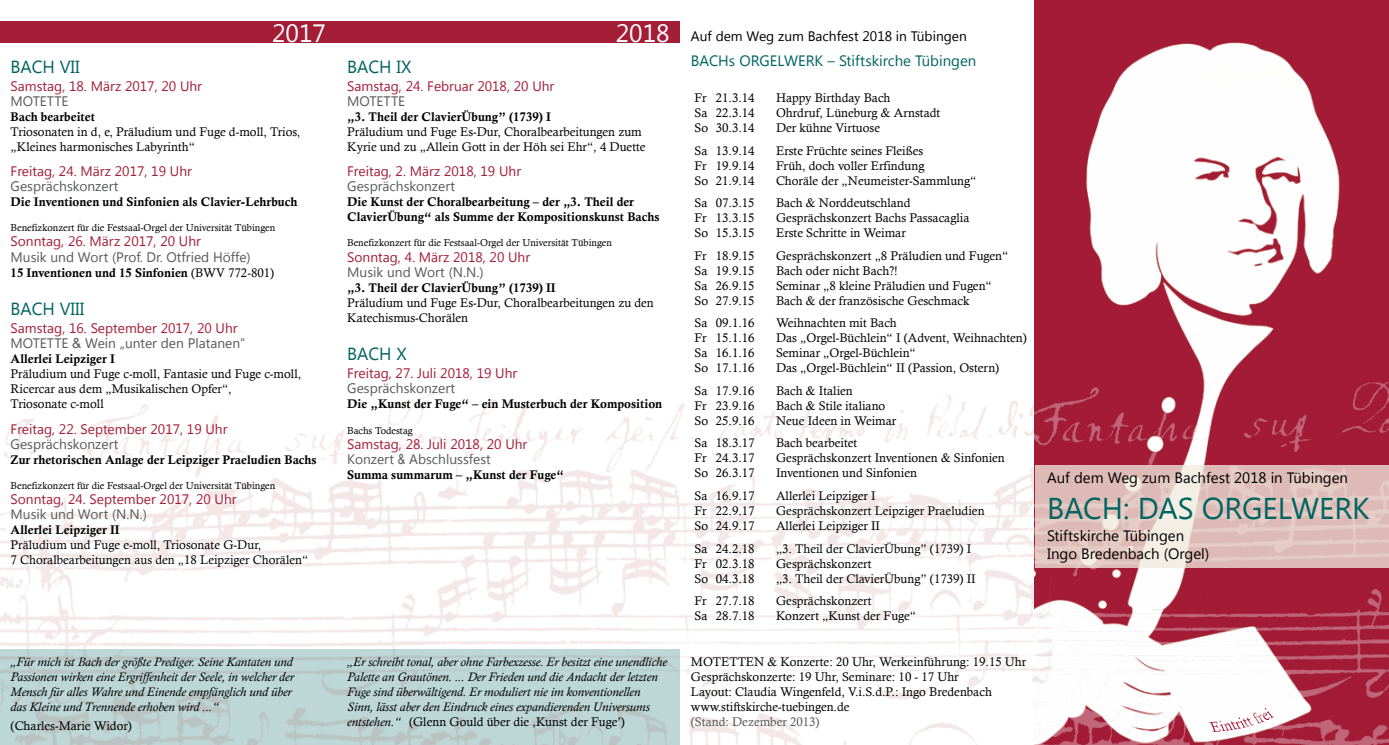
<style>
.page{position:relative;width:1389px;height:745px;background:#fff}
.page>*{position:absolute;margin:0;border:0;box-sizing:border-box;transform-origin:0 0}
.t1{font:30px "Segoe UI";color:#006461}
.t2{font:25px "Segoe UI";color:#fff}
.t3{font:17.5px "Segoe UI";color:#006461}
.t4{font:15px/18px "Segoe UI";color:#000}
.t5{font:15px "Segoe UI";color:#006461}
.t6{font:13.75px/15px "Segoe UI";color:#a41d37}
.t7{font:13.75px "Segoe UI";color:#58595b}
.t8{font:13.75px "Segoe UI";color:#000}
.t9{font:12.5px/15px "Calisto";color:#000}
.t10{font:italic 12.5px/15px "Calisto";color:#000}
.t11{font:12.5px/15px "Calis MT Bol";color:#000}
.t12{font:12.5px "Calisto";color:#58595b}
.t13{font:10px "Calisto";color:#000}
.s1{font-family:"Calisto"}
.s2{color:#58595b}
.s3{font-family:"Arial";color:#58595b}
.s4{font-family:"Arial Narrow";color:#58595b}
.s5{font-style:normal}
</style>
<div class="page">
<img style="left:1035px;top:0;width:354px;height:382px">
<img style="left:0;top:383px;width:1035px;height:361px">
<img style="left:1035px;top:382px;width:354px;height:362px">
<svg style="left:1035px;top:464px;width:354px;height:103px;background:#e1c3be"></svg>
<div style="left:0;top:22px;width:337px;height:21px;background:#a41d37"></div>
<div style="left:337px;top:22px;width:343px;height:21px;background:#a41d37"></div>
<h2 class="t2" style="left:272px;top:15px;width:55px">2017</h2>
<h2 class="t2" style="left:616px;top:15px;width:55px">2018</h2>
<h3 class="t3" style="left:11px;top:54px;width:71px">BACH VII</h3>
<p class="t6" style="left:11px;top:78px;width:193px">Samstag, 18. März 2017, 20 Uhr</p>
<p class="t7" style="left:11px;top:92px;width:59px">MOTETTE</p>
<p class="t11" style="left:11px;top:109px;width:86px">Bach bearbeitet</p>
<p class="t9" style="left:11px;top:124px;width:291px">Triosonaten in d, e, Präludium und Fuge d-moll, Trios, „Kleines harmonisches Labyrinth“</p>
<p class="t6" style="left:11px;top:163px;width:183px">Freitag, 24. März 2017, 19 Uhr</p>
<p class="t7" style="left:11px;top:177px;width:109px">Gesprächskonzert</p>
<p class="t11" style="left:11px;top:194px;width:288px">Die Inventionen und Sinfonien als Clavier-Lehrbuch</p>
<p class="t13" style="left:11px;top:222px;width:266px">Benefizkonzert für die Festsaal-Orgel der Universität Tübingen</p>
<p class="t6" style="left:11px;top:233px;width:192px">Sonntag, 26. März 2017, 20 Uhr</p>
<p class="t7" style="left:11px;top:247px;width:242px">Musik und Wort (Prof. Dr. Otfried Höffe)</p>
<p class="t11" style="left:11px;top:264px;width:265px">15 Inventionen und 15 Sinfonien <span class="s1">(BWV 772-801)</span></p>
<h3 class="t3" style="left:11px;top:296px;width:75px">BACH VIII</h3>
<p class="t6" style="left:11px;top:320px;width:236px">Samstag, 16. September 2017, 20 Uhr<br><span class="s2">MOTETTE</span> <span class="s3">&amp;</span> <span class="s2">Wein „unter den Platanen“</span></p>
<p class="t11" style="left:11px;top:351px;width:106px">Allerlei Leipziger I</p>
<p class="t9" style="left:11px;top:366px;width:292px">Präludium und Fuge c-moll, Fantasie und Fuge c-moll,<br>Ricercar aus dem „Musikalischen Opfer“,<br>Triosonate c-moll</p>
<p class="t6" style="left:11px;top:420px;width:218px">Freitag, 22. September 2017, 19 Uhr</p>
<p class="t7" style="left:11px;top:434px;width:109px">Gesprächskonzert</p>
<p class="t11" style="left:11px;top:451px;width:308px">Zur rhetorischen Anlage der Leipziger Praeludien Bachs</p>
<p class="t13" style="left:11px;top:479px;width:266px">Benefizkonzert für die Festsaal-Orgel der Universität Tübingen</p>
<p class="t6" style="left:11px;top:490px;width:227px">Sonntag, 24. September 2017, 20 Uhr</p>
<p class="t7" style="left:11px;top:504px;width:138px">Musik und Wort (N.N.)</p>
<p class="t11" style="left:11px;top:521px;width:111px">Allerlei Leipziger II</p>
<p class="t9" style="left:11px;top:536px;width:299px">Präludium und Fuge e-moll, Triosonate G-Dur,<br>7 Choralbearbeitungen aus den „18 Leipziger Chorälen“</p>
<h3 class="t3" style="left:347px;top:54px;width:66px">BACH IX</h3>
<p class="t6" style="left:347px;top:78px;width:209px">Samstag, 24. Februar 2018, 20 Uhr</p>
<p class="t7" style="left:347px;top:92px;width:59px">MOTETTE</p>
<p class="t11" style="left:347px;top:109px;width:205px">„3. Theil der ClavierÜbung” (1739) I</p>
<p class="t9" style="left:347px;top:124px;width:300px">Präludium und Fuge Es-Dur, Choralbearbeitungen zum<br>Kyrie und zu „Allein Gott in der Höh sei Ehr“, 4 Duette</p>
<p class="t6" style="left:347px;top:163px;width:175px">Freitag, 2. März 2018, 19 Uhr</p>
<p class="t7" style="left:347px;top:177px;width:109px">Gesprächskonzert</p>
<p class="t11" style="left:347px;top:194px;width:314px">Die Kunst der Choralbearbeitung – der „3. Theil der<br>ClavierÜbung“ als Summe der Kompositionskunst Bachs</p>
<p class="t13" style="left:347px;top:237px;width:266px">Benefizkonzert für die Festsaal-Orgel der Universität Tübingen</p>
<p class="t6" style="left:347px;top:248px;width:184px">Sonntag, 4. März 2018, 20 Uhr</p>
<p class="t7" style="left:347px;top:262px;width:138px">Musik und Wort (N.N.)</p>
<p class="t11" style="left:347px;top:279px;width:210px">„3. Theil der ClavierÜbung” (1739) II</p>
<p class="t9" style="left:347px;top:294px;width:308px">Präludium und Fuge Es-Dur, Choralbearbeitungen zu den<br>Katechismus-Chorälen</p>
<h3 class="t3" style="left:347px;top:341px;width:61px">BACH X</h3>
<p class="t6" style="left:347px;top:365px;width:172px">Freitag, 27. Juli 2018, 19 Uhr</p>
<p class="t7" style="left:347px;top:379px;width:109px">Gesprächskonzert</p>
<p class="t11" style="left:347px;top:396px;width:317px">Die „Kunst der Fuge“ – ein Musterbuch der Komposition</p>
<p class="t13" style="left:347px;top:424px;width:67px">Bachs Todestag</p>
<p class="t6" style="left:347px;top:435px;width:182px">Samstag, 28. Juli 2018, 20 Uhr<br><span class="s2">Konzert</span> <span class="s4">&amp;</span> <span class="s2">Abschlussfest</span></p>
<p class="t11" style="left:347px;top:466px;width:218px">Summa summarum – „Kunst der Fuge“</p>
<p class="t10" style="left:11px;top:654px;width:285px">„Für mich ist Bach der größte Prediger. Seine Kantaten und Passionen wirken eine Ergriffenheit der Seele, in welcher der Mensch für alles Wahre und Einende empfänglich und über das Kleine und Trennende erhoben wird ...“</p>
<p class="t9" style="left:11px;top:717px;width:123px">(Charles-Marie Widor)</p>
<p class="t10" style="left:347px;top:654px;width:321px">„Er schreibt tonal, aber ohne Farbexzesse. Er besitzt eine unendliche Palette an Grautönen. ... Der Frieden und die Andacht der letzten Fuge sind überwältigend. Er moduliert nie im konventionellen Sinn, lässt aber den Eindruck eines expandierenden Universums entstehen.“ <span class="s5">(Glenn Gould über die ‚Kunst der Fuge’)</span></p>
<p class="t8" style="left:691px;top:27px;width:277px">Auf dem Weg zum Bachfest 2018 in Tübingen</p>
<p class="t5" style="left:691px;top:51px;width:287px">BACHs ORGELWERK – Stiftskirche Tübingen</p>
<p class="t9" style="left:694px;top:90px;width:15px">Fr<br>Sa<br>So</p>
<p class="t9" style="left:694px;top:143px;width:15px">Sa<br>Fr<br>So</p>
<p class="t9" style="left:694px;top:195px;width:15px">Sa<br>Fr<br>So</p>
<p class="t9" style="left:694px;top:248px;width:15px">Fr<br>Sa<br>Sa<br>So</p>
<p class="t9" style="left:694px;top:315px;width:15px">Sa<br>Fr<br>Sa<br>So</p>
<p class="t9" style="left:694px;top:383px;width:15px">Sa<br>Fr<br>So</p>
<p class="t9" style="left:694px;top:435px;width:15px">Sa<br>Fr<br>So</p>
<p class="t9" style="left:694px;top:488px;width:15px">Sa<br>Fr<br>So</p>
<p class="t9" style="left:694px;top:540px;width:15px">Sa<br>Fr<br>So</p>
<p class="t9" style="left:694px;top:593px;width:15px">Fr<br>Sa</p>
<p class="t9" style="left:716px;top:90px;width:40px;text-align:justify">21.3.14<br>22.3.14<br>30.3.14</p>
<p class="t9" style="left:716px;top:143px;width:40px;text-align:justify">13.9.14<br>19.9.14<br>21.9.14</p>
<p class="t9" style="left:716px;top:195px;width:40px;text-align:justify">07.3.15<br>13.3.15<br>15.3.15</p>
<p class="t9" style="left:716px;top:248px;width:40px;text-align:justify">18.9.15<br>19.9.15<br>26.9.15<br>27.9.15</p>
<p class="t9" style="left:716px;top:315px;width:40px;text-align:justify">09.1.16<br>15.1.16<br>16.1.16<br>17.1.16</p>
<p class="t9" style="left:716px;top:383px;width:40px;text-align:justify">17.9.16<br>23.9.16<br>25.9.16</p>
<p class="t9" style="left:716px;top:435px;width:40px;text-align:justify">18.3.17<br>24.3.17<br>26.3.17</p>
<p class="t9" style="left:716px;top:488px;width:40px;text-align:justify">16.9.17<br>22.9.17<br>24.9.17</p>
<p class="t9" style="left:716px;top:540px;width:40px;text-align:justify">24.2.18<br>02.3.18<br>04.3.18</p>
<p class="t9" style="left:716px;top:593px;width:40px">27.7.18<br>28.7.18</p>
<p class="t9" style="left:776px;top:90px;width:166px">Happy Birthday Bach<br>Ohrdruf, Lüneburg &amp; Arnstadt<br>Der kühne Virtuose</p>
<p class="t9" style="left:776px;top:143px;width:202px">Erste Früchte seines Fleißes<br>Früh, doch voller Erfindung<br>Choräle der „Neumeister-Sammlung“</p>
<p class="t9" style="left:776px;top:195px;width:195px">Bach &amp; Norddeutschland<br>Gesprächskonzert Bachs Passacaglia<br>Erste Schritte in Weimar</p>
<p class="t9" style="left:776px;top:248px;width:234px">Gesprächskonzert „8 Präludien und Fugen“ Bach oder nicht Bach?!<br>Seminar „8 kleine Präludien und Fugen“ Bach &amp; der französische Geschmack</p>
<p class="t9" style="left:776px;top:315px;width:252px">Weihnachten mit Bach<br>Das „Orgel-Büchlein“ I (Advent, Weihnachten)<br>Seminar „Orgel-Büchlein“<br>Das „Orgel-Büchlein“ II (Passion, Ostern)</p>
<p class="t9" style="left:776px;top:383px;width:122px">Bach &amp; Italien<br>Bach &amp; Stile italiano<br>Neue Ideen in Weimar</p>
<p class="t9" style="left:776px;top:435px;width:230px">Bach bearbeitet<br>Gesprächskonzert Inventionen &amp; Sinfonien<br>Inventionen und Sinfonien</p>
<p class="t9" style="left:776px;top:488px;width:210px">Allerlei Leipziger I<br>Gesprächskonzert Leipziger Praeludien<br>Allerlei Leipziger II</p>
<p class="t9" style="left:776px;top:540px;width:201px">„3. Theil der ClavierÜbung” (1739) I<br>Gesprächskonzert<br>„3. Theil der ClavierÜbung” (1739) II</p>
<p class="t9" style="left:776px;top:593px;width:142px">Gesprächskonzert<br>Konzert „Kunst der Fuge“</p>
<p class="t9" style="left:691px;top:653px;width:337px">MOTETTEN &amp; Konzerte: 20 Uhr, Werkeinführung: 19.15 Uhr Gesprächskonzerte: 19 Uhr, Seminare: 10 - 17 Uhr<br>Layout: Claudia Wingenfeld, V.i.S.d.P.: Ingo Bredenbach www.stiftskirche-tuebingen.de</p>
<p class="t12" style="left:691px;top:714px;width:130px">(Stand: Dezember 2013)</p>
<p class="t4" style="left:1047px;top:467px;width:302px">Auf dem Weg zum Bachfest 2018 in Tübingen</p>
<h1 class="t1" style="left:1047px;top:487px;width:324px">BACH: DAS ORGELWERK</h1>
<p class="t4" style="left:1047px;top:526px;width:164px">Stiftskirche Tübingen<br>Ingo Bredenbach (Orgel)</p>
</div>
